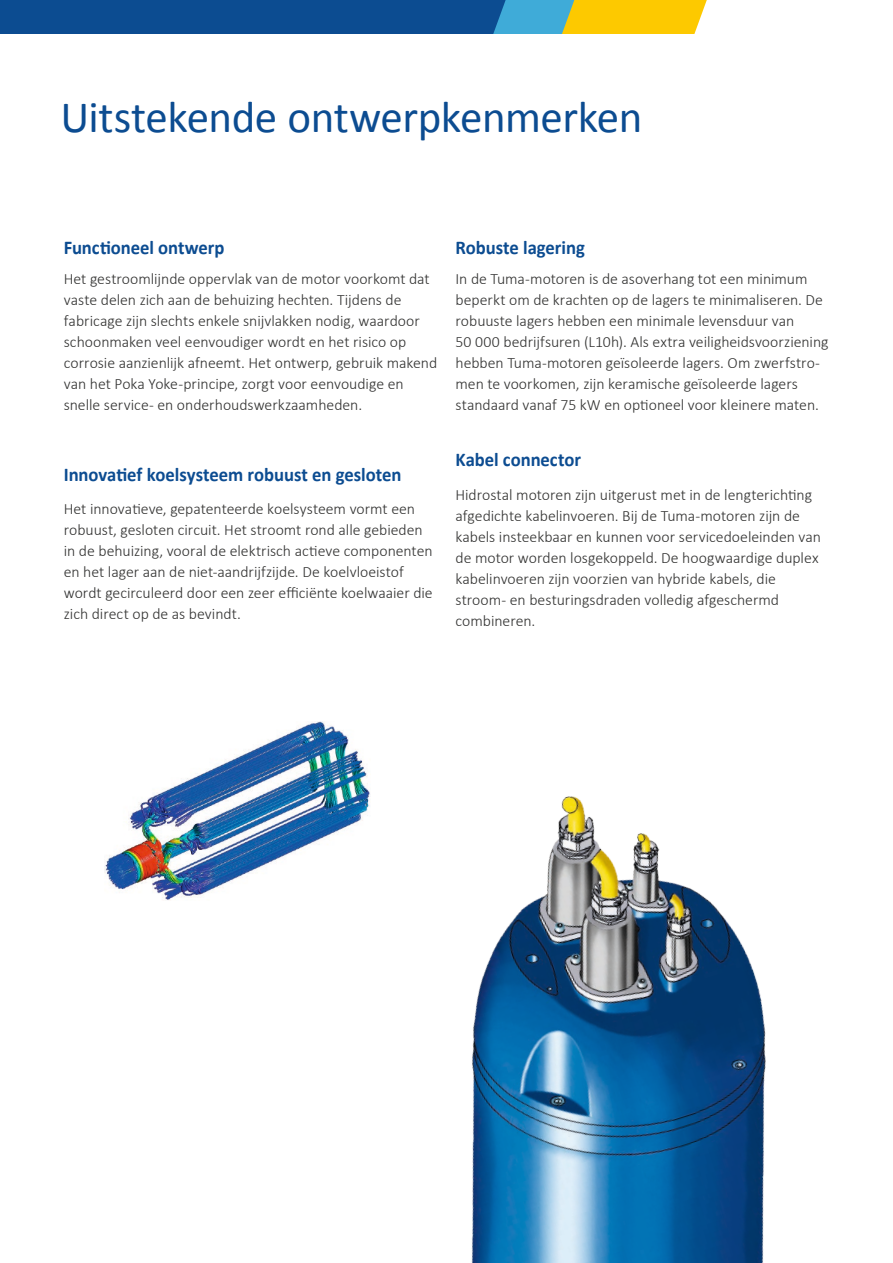
<style>
.page{position:relative;width:893px;height:1263px;background:#fff}
.page>*{position:absolute;margin:0;border:0;box-sizing:border-box;transform-origin:0 0}
.t1{font:45px "Calibri";letter-spacing:-.015em;color:#0c4c91}
.t2{font:700 19.5px "Calibri";color:#0c4c91;scale:.96 1}
.t3{font:300 15.75px/21px "Calibri";color:#313130}
</style>
<div class="page">
<svg style="left:0;top:0;width:707px;height:34px;background:#406e7d"></svg>
<img style="left:471px;top:796px;width:295px;height:467px">
<img style="left:104px;top:721px;width:266px;height:179px">
<h1 class="t1" style="left:61px;top:88px;width:583px">Uitstekende ontwerpkenmerken</h1>
<p class="t2" style="left:64px;top:234px;width:169px">Functioneel ontwerp</p>
<p class="t3" style="left:64px;top:267px;width:375px">Het gestroomlijnde oppervlak van de motor voorkomt dat vaste delen zich aan de behuizing hechten. Tijdens de fabricage zijn slechts enkele snijvlakken nodig, waardoor schoonmaken veel eenvoudiger wordt en het risico op corrosie aanzienlijk afneemt. Het ontwerp, gebruik makend van het Poka Yoke-principe, zorgt voor eenvoudige en snelle service- en onderhoudswerkzaamheden.</p>
<p class="t2" style="left:64px;top:460px;width:353px">Innovatief koelsysteem robuust en gesloten</p>
<p class="t3" style="left:64px;top:498px;width:370px">Het innovatieve, gepatenteerde koelsysteem vormt een robuust, gesloten circuit. Het stroomt rond alle gebieden in de behuizing, vooral de elektrisch actieve componenten en het lager aan de niet-aandrijfzijde. De koelvloeistof wordt gecirculeerd door een zeer efficiënte koelwaaier die zich direct op de as bevindt.</p>
<p class="t2" style="left:455px;top:234px;width:136px">Robuste lagering</p>
<p class="t3" style="left:455px;top:267px;width:375px">In de Tuma-motoren is de asoverhang tot een minimum beperkt om de krachten op de lagers te minimaliseren. De robuuste lagers hebben een minimale levensduur van<br>50 000 bedrijfsuren (L10h). Als extra veiligheidsvoorziening hebben Tuma-motoren geïsoleerde lagers. Om zwerfstro&shy;men te voorkomen, zijn keramische geïsoleerde lagers standaard vanaf 75 kW en optioneel voor kleinere maten.</p>
<p class="t2" style="left:455px;top:446px;width:132px">Kabel connector</p>
<p class="t3" style="left:455px;top:483px;width:367px">Hidrostal motoren zijn uitgerust met in de lengterichting afgedichte kabelinvoeren. Bij de Tuma-motoren zijn de kabels insteekbaar en kunnen voor servicedoeleinden van de motor worden losgekoppeld. De hoogwaardige duplex kabelinvoeren zijn voorzien van hybride kabels, die stroom- en besturingsdraden volledig afgeschermd combineren.</p>
</div>
